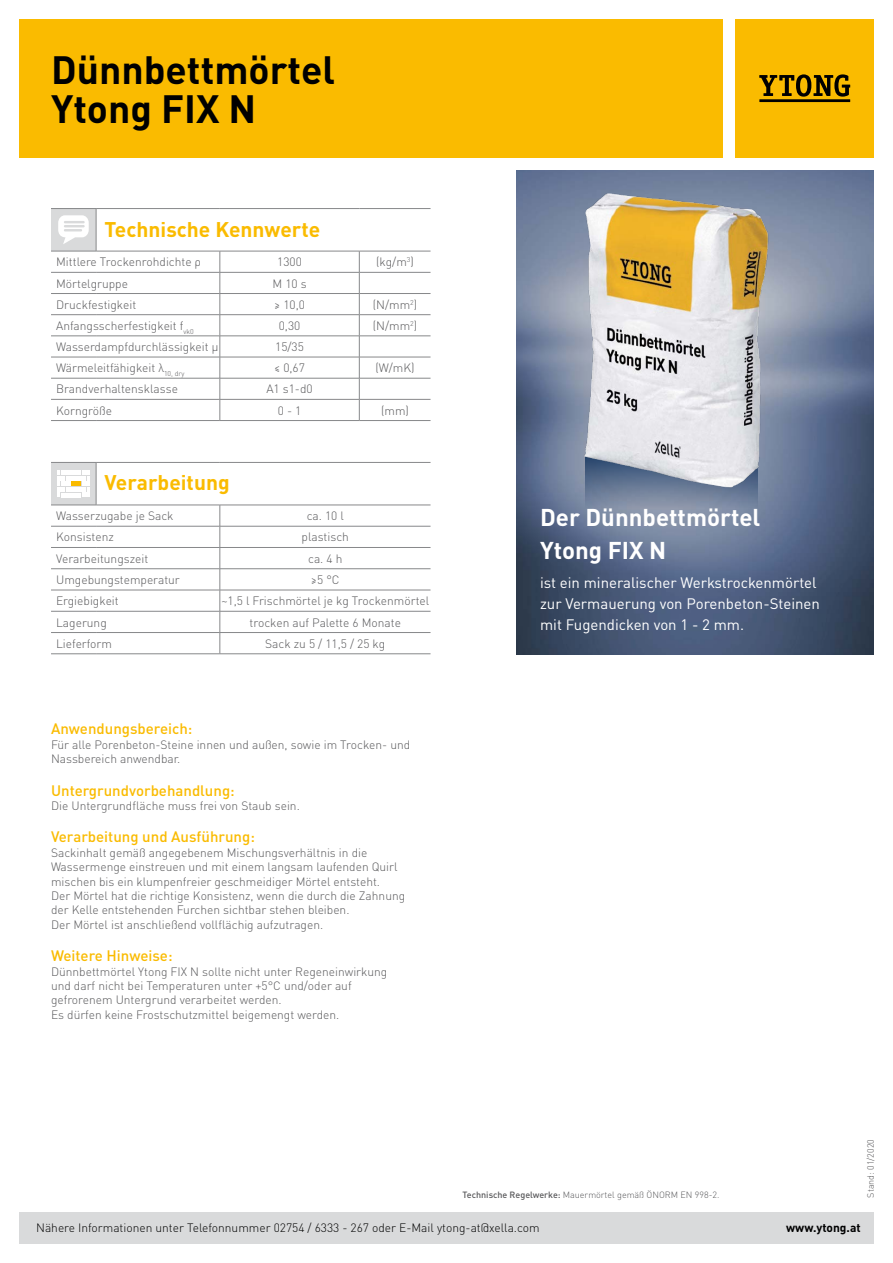
<style>
.page{position:relative;width:893px;height:1263px;background:#fff}
.page>*{position:absolute;margin:0;border:0;box-sizing:border-box;transform-origin:0 0}
.t1{font:700 39px/39px "DIN Pro";color:#000}
.t2{font:700 24px/33px "DIN Pro";color:#fff}
.t3{font:700 21px "DIN Pro";color:#fabb00}
.t4{font:15px/21px "DIN Pro";color:#fff}
.t5{font:500 15px "DIN Pro";color:#fabb00}
.t6{font:300 12px/14.4px "DIN Pro";color:#58585a}
.t7{font:300 12px "DIN Pro";color:#000}
.t8{font:700 12px "DIN Pro";color:#000}
.t9{font:300 9px "DIN Pro";color:#58585a}
.s1{font-weight:500}
</style>
<div class="page">
<img style="left:516px;top:170px;width:358px;height:485px">
<div style="left:19px;top:19px;width:704px;height:138px;background:#fabb00"></div>
<div style="left:736px;top:19px;width:138px;height:138px;background:#fabb00"></div>
<svg style="left:759px;top:74px;width:91px;height:23px"></svg>
<hr style="left:759px;top:99px;width:91px;height:3px;background:#000">
<div style="left:19px;top:1212px;width:855px;height:32px;background:#d9dadb"></div>
<svg style="left:51px;top:463px;width:380px;height:190px"></svg>
<hr style="left:51px;top:462px;width:45px;height:1px;background:#87888a">
<hr style="left:96px;top:462px;width:124px;height:1px;background:#87888a">
<hr style="left:96px;top:463px;width:1px;height:42px;background:#87888a">
<hr style="left:220px;top:462px;width:211px;height:1px;background:#87888a">
<hr style="left:51px;top:505px;width:45px;height:1px;background:#87888a">
<hr style="left:96px;top:505px;width:124px;height:1px;background:#87888a">
<hr style="left:220px;top:505px;width:211px;height:1px;background:#87888a">
<hr style="left:51px;top:526px;width:45px;height:1px;background:#87888a">
<hr style="left:96px;top:526px;width:124px;height:1px;background:#87888a">
<hr style="left:220px;top:526px;width:211px;height:1px;background:#87888a">
<hr style="left:51px;top:547px;width:45px;height:1px;background:#87888a">
<hr style="left:96px;top:547px;width:124px;height:1px;background:#87888a">
<hr style="left:220px;top:547px;width:211px;height:1px;background:#87888a">
<hr style="left:51px;top:568px;width:45px;height:1px;background:#87888a">
<hr style="left:96px;top:568px;width:124px;height:1px;background:#87888a">
<hr style="left:220px;top:568px;width:211px;height:1px;background:#87888a">
<hr style="left:51px;top:590px;width:45px;height:1px;background:#87888a">
<hr style="left:96px;top:590px;width:124px;height:1px;background:#87888a">
<hr style="left:220px;top:590px;width:211px;height:1px;background:#87888a">
<hr style="left:51px;top:611px;width:45px;height:1px;background:#87888a">
<hr style="left:96px;top:611px;width:124px;height:1px;background:#87888a">
<hr style="left:220px;top:611px;width:211px;height:1px;background:#87888a">
<hr style="left:51px;top:632px;width:45px;height:1px;background:#87888a">
<hr style="left:96px;top:632px;width:124px;height:1px;background:#87888a">
<hr style="left:220px;top:632px;width:211px;height:1px;background:#87888a">
<svg style="left:220px;top:505px;width:1px;height:148px"></svg>
<hr style="left:51px;top:653px;width:45px;height:1px;background:#87888a">
<hr style="left:96px;top:653px;width:124px;height:1px;background:#87888a">
<hr style="left:220px;top:653px;width:211px;height:1px;background:#87888a">
<svg style="left:58px;top:470px;width:31px;height:27px"></svg>
<svg style="left:51px;top:209px;width:380px;height:211px"></svg>
<hr style="left:51px;top:208px;width:45px;height:1px;background:#87888a">
<hr style="left:96px;top:208px;width:124px;height:1px;background:#87888a">
<hr style="left:96px;top:209px;width:1px;height:42px;background:#87888a">
<hr style="left:220px;top:208px;width:139px;height:1px;background:#87888a">
<hr style="left:359px;top:208px;width:72px;height:1px;background:#87888a">
<hr style="left:51px;top:251px;width:45px;height:1px;background:#87888a">
<hr style="left:96px;top:251px;width:124px;height:1px;background:#87888a">
<hr style="left:220px;top:251px;width:139px;height:1px;background:#87888a">
<hr style="left:359px;top:251px;width:72px;height:1px;background:#87888a">
<hr style="left:51px;top:272px;width:45px;height:1px;background:#87888a">
<hr style="left:96px;top:272px;width:124px;height:1px;background:#87888a">
<hr style="left:220px;top:272px;width:139px;height:1px;background:#87888a">
<hr style="left:359px;top:272px;width:72px;height:1px;background:#87888a">
<hr style="left:51px;top:293px;width:45px;height:1px;background:#87888a">
<hr style="left:96px;top:293px;width:124px;height:1px;background:#87888a">
<hr style="left:220px;top:293px;width:139px;height:1px;background:#87888a">
<hr style="left:359px;top:293px;width:72px;height:1px;background:#87888a">
<hr style="left:51px;top:314px;width:45px;height:1px;background:#87888a">
<hr style="left:96px;top:314px;width:124px;height:1px;background:#87888a">
<hr style="left:220px;top:314px;width:139px;height:1px;background:#87888a">
<hr style="left:359px;top:314px;width:72px;height:1px;background:#87888a">
<hr style="left:51px;top:336px;width:45px;height:1px;background:#87888a">
<hr style="left:96px;top:336px;width:124px;height:1px;background:#87888a">
<hr style="left:220px;top:336px;width:139px;height:1px;background:#87888a">
<hr style="left:359px;top:336px;width:72px;height:1px;background:#87888a">
<hr style="left:51px;top:357px;width:45px;height:1px;background:#87888a">
<hr style="left:96px;top:357px;width:124px;height:1px;background:#87888a">
<hr style="left:220px;top:357px;width:139px;height:1px;background:#87888a">
<hr style="left:359px;top:357px;width:72px;height:1px;background:#87888a">
<hr style="left:51px;top:378px;width:45px;height:1px;background:#87888a">
<hr style="left:96px;top:378px;width:124px;height:1px;background:#87888a">
<hr style="left:220px;top:378px;width:139px;height:1px;background:#87888a">
<hr style="left:359px;top:378px;width:72px;height:1px;background:#87888a">
<hr style="left:51px;top:399px;width:45px;height:1px;background:#87888a">
<hr style="left:96px;top:399px;width:124px;height:1px;background:#87888a">
<hr style="left:220px;top:399px;width:139px;height:1px;background:#87888a">
<svg style="left:220px;top:251px;width:1px;height:169px"></svg>
<hr style="left:359px;top:399px;width:72px;height:1px;background:#87888a">
<svg style="left:359px;top:251px;width:1px;height:169px"></svg>
<hr style="left:51px;top:420px;width:45px;height:1px;background:#87888a">
<hr style="left:96px;top:420px;width:124px;height:1px;background:#87888a">
<hr style="left:220px;top:420px;width:139px;height:1px;background:#87888a">
<hr style="left:359px;top:420px;width:72px;height:1px;background:#87888a">
<svg style="left:58px;top:215px;width:31px;height:29px"></svg>
<svg style="left:585px;top:498px;width:173px;height:10px;background:#7f8ca4"></svg>
<img style="left:572px;top:184px;width:203px;height:314px">
<h1 class="t1" style="left:51px;top:46px;width:286px">Dünnbettmörtel<br>Ytong FIX N</h1>
<h3 class="t3" style="left:105px;top:211px;width:217px">Technische Kennwerte</h3>
<p class="t6" style="left:56px;top:254px;width:146px">Mittlere Trockenrohdichte ρ</p>
<p class="t6" style="left:277px;top:254px;width:26px">1300</p>
<p class="t6" style="left:376px;top:254px;width:39px">(kg/m<sup>3</sup>)</p>
<p class="t6" style="left:56px;top:275px;width:73px">Mörtelgruppe</p>
<p class="t6" style="left:272px;top:275px;width:36px">M 10 s</p>
<p class="t6" style="left:56px;top:297px;width:82px">Druckfestigkeit</p>
<p class="t6" style="left:274px;top:297px;width:32px">≥ 10,0</p>
<p class="t6" style="left:373px;top:297px;width:46px">(N/mm<sup>2</sup>)</p>
<p class="t6" style="left:56px;top:318px;width:139px">Anfangsscherfestigkeit f<sub>vk0</sub></p>
<p class="t6" style="left:279px;top:318px;width:23px">0,30</p>
<p class="t6" style="left:373px;top:318px;width:46px">(N/mm<sup>2</sup>)</p>
<p class="t6" style="left:56px;top:339px;width:164px">Wasserdampfdurchlässigkeit μ</p>
<p class="t6" style="left:275px;top:339px;width:30px">15/35</p>
<p class="t6" style="left:56px;top:360px;width:130px">Wärmeleitfähigkeit λ<sub>10,</sub> <sub>dry</sub></p>
<p class="t6" style="left:274px;top:360px;width:32px">≤ 0,67</p>
<p class="t6" style="left:375px;top:360px;width:41px">(W/mK)</p>
<p class="t6" style="left:56px;top:381px;width:123px">Brandverhaltensklasse</p>
<p class="t6" style="left:266px;top:381px;width:48px">A1 s1-d0</p>
<p class="t6" style="left:56px;top:402px;width:57px">Korngröße</p>
<p class="t6" style="left:278px;top:402px;width:25px">0 - 1</p>
<p class="t6" style="left:381px;top:402px;width:29px">(mm)</p>
<h3 class="t3" style="left:105px;top:465px;width:127px">Verarbeitung</h3>
<p class="t6" style="left:56px;top:508px;width:119px">Wasserzugabe je Sack</p>
<p class="t6" style="left:307px;top:508px;width:39px">ca. 10 l</p>
<p class="t6" style="left:56px;top:529px;width:59px">Konsistenz</p>
<p class="t6" style="left:302px;top:529px;width:49px">plastisch</p>
<p class="t6" style="left:56px;top:551px;width:94px">Verarbeitungszeit</p>
<p class="t6" style="left:308px;top:551px;width:36px">ca. 4 h</p>
<p class="t6" style="left:56px;top:572px;width:125px">Umgebungstemperatur</p>
<p class="t6" style="left:311px;top:572px;width:30px">≥5 °C</p>
<p class="t6" style="left:56px;top:593px;width:64px">Ergiebigkeit</p>
<p class="t6" style="left:221px;top:593px;width:209px">~1,5 l Frischmörtel je kg Trockenmörtel</p>
<p class="t6" style="left:56px;top:614px;width:52px">Lagerung</p>
<p class="t6" style="left:250px;top:614px;width:153px">trocken auf Palette 6 Monate</p>
<p class="t6" style="left:56px;top:636px;width:57px">Lieferform</p>
<p class="t6" style="left:265px;top:636px;width:122px">Sack zu 5 / 11,5 / 25 kg</p>
<p class="t5" style="left:51px;top:719px;width:143px">Anwendungsbereich:</p>
<p class="t6" style="left:51px;top:737px;width:361px">Für alle Porenbeton-Steine innen und außen, sowie im Trocken- und<br>Nassbereich anwendbar.</p>
<p class="t5" style="left:51px;top:780px;width:185px">Untergrundvorbehandlung:</p>
<p class="t6" style="left:51px;top:798px;width:250px">Die Untergrundfläche muss frei von Staub sein.</p>
<p class="t5" style="left:51px;top:827px;width:205px">Verarbeitung und Ausführung:</p>
<p class="t6" style="left:51px;top:845px;width:356px">Sackinhalt gemäß angegebenem Mischungsverhältnis in die Wassermenge einstreuen und mit einem langsam laufenden Quirl mischen bis ein klumpenfreier geschmeidiger Mörtel entsteht.<br>Der Mörtel hat die richtige Konsistenz, wenn die durch die Zahnung der Kelle entstehenden Furchen sichtbar stehen bleiben.<br>Der Mörtel ist anschließend vollflächig aufzutragen.</p>
<p class="t5" style="left:51px;top:945px;width:123px">Weitere Hinweise:</p>
<p class="t6" style="left:51px;top:963px;width:338px">Dünnbettmörtel Ytong FIX N sollte nicht unter Regeneinwirkung und darf nicht bei Temperaturen unter +5°C und/oder auf gefrorenem Untergrund verarbeitet werden.<br>Es dürfen keine Frostschutzmittel beigemengt werden.</p>
<h2 class="t2" style="left:540px;top:498px;width:222px">Der Dünnbettmörtel<br>Ytong FIX N</h2>
<p class="t4" style="left:540px;top:571px;width:281px">ist ein mineralischer Werkstrockenmörtel zur Vermauerung von Porenbeton-Steinen mit Fugendicken von 1 - 2 mm.</p>
<p class="t9" style="left:462px;top:1188px;width:259px"><span class="s1">Technische Regelwerke:</span> Mauermörtel gemäß ÖNORM EN 998-2.</p>
<p class="t9" style="left:864px;top:1197px;width:60px;rotate:-90deg">Stand: 01/2020</p>
<p class="t7" style="left:36px;top:1219px;width:505px">Nähere Informationen unter Telefonnummer 02754 / 6333 - 267 oder E-Mail ytong-at@xella.com</p>
<p class="t8" style="left:786px;top:1217px;width:76px">www.ytong.at</p>
</div>
